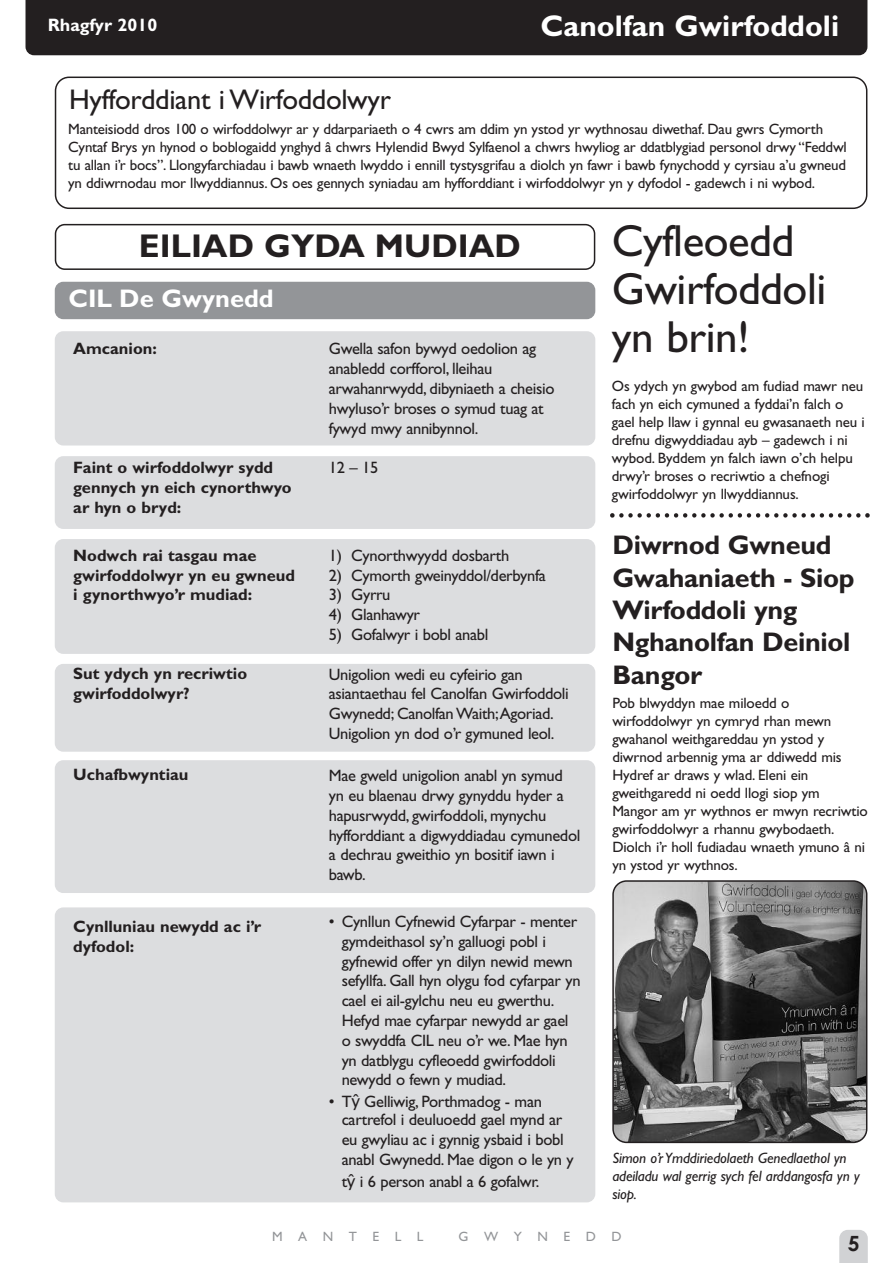
<style>
.page{position:relative;width:893px;height:1263px;background:#fff}
.page>*{position:absolute;margin:0;border:0;box-sizing:border-box;transform-origin:0 0}
.t1{font:45px/48px "Gill Sans";letter-spacing:-.01em;color:#231f20}
.t2{font:700 33px "Gill Sans";color:#231f20}
.t3{font:700 30px "Gill Sans";color:#fff}
.t4{font:28.5px "Gill Sans";letter-spacing:-.01em;color:#231f20}
.t5{font:700 27px/32.4px "Gill Sans";letter-spacing:-.01em;color:#231f20}
.t6{font:700 25.5px "Gill Sans";color:#fff}
.t7{font:700 21px "Century Gothic";color:#231f20}
.t8{font:700 18px "Gill Sans";color:#fff}
.t9{font:16.5px/19.8px "Gill Sans";letter-spacing:-.02em;color:#231f20}
.t10{font:700 16.5px/19.8px "Gill Sans";color:#231f20}
.t11{font:15px/18px "Gill Sans";letter-spacing:-.015em;color:#231f20}
.t12{font:italic 15px/18px "Gill Sans";letter-spacing:-.01em;color:#231f20}
.t13{font:13.5px "Gill Sans";letter-spacing:1.15em;color:#939598}
.s1{font-family:"Lucida Grande"}
</style>
<div class="page">
<div style="left:26px;top:0;width:841px;height:55px;background:#231f20"></div>
<svg style="left:839px;top:1230px;width:29px;height:33px"></svg>
<div style="left:55px;top:331px;width:540px;height:114px;background:#dcdddf;border-radius:9px"></div>
<svg style="left:55px;top:224px;width:540px;height:46px"></svg>
<div style="left:55px;top:456px;width:540px;height:73px;background:#dcdddf;border-radius:9px"></div>
<div style="left:55px;top:539px;width:540px;height:115px;background:#dcdddf;border-radius:9px"></div>
<div style="left:55px;top:664px;width:540px;height:88px;background:#dcdddf;border-radius:9px"></div>
<div style="left:55px;top:760px;width:540px;height:133px;background:#dcdddf;border-radius:9px"></div>
<div style="left:55px;top:907px;width:540px;height:295px;background:#dcdddf;border-radius:9px"></div>
<div style="left:55px;top:282px;width:540px;height:37px;background:#939598;border-radius:9px"></div>
<svg style="left:55px;top:77px;width:812px;height:132px"></svg>
<svg style="left:612px;top:880px;width:255px;height:263px;background:#636363"></svg>
<svg style="left:610px;top:513px;width:260px;height:5px"></svg>
<p class="t8" style="left:48px;top:18px;width:111px">Rhagfyr 2010</p>
<h3 class="t3" style="left:540px;top:15px;width:300px">Canolfan Gwirfoddoli</h3>
<h3 class="t4" style="left:69px;top:89px;width:323px">Hyfforddiant i Wirfoddolwyr</h3>
<p class="t11" style="left:68px;top:122px;width:780px">Manteisiodd dros 100 o wirfoddolwyr ar y ddarpariaeth o 4 cwrs am ddim yn ystod yr wythnosau diwethaf. Dau gwrs Cymorth Cyntaf Brys yn hynod o boblogaidd ynghyd â chwrs Hylendid Bwyd Sylfaenol a chwrs hwyliog ar ddatblygiad personol drwy “Feddwl tu allan i’r bocs”. Llongyfarchiadau i bawb wnaeth lwyddo i ennill tystysgrifau a diolch yn fawr i bawb fynychodd y cyrsiau a’u gwneud yn ddiwrnodau mor llwyddiannus. Os oes gennych syniadau am hyfforddiant i wirfoddolwyr yn y dyfodol - gadewch i ni wybod.</p>
<h2 class="t2" style="left:139px;top:233px;width:384px">EILIAD GYDA MUDIAD</h2>
<h1 class="t1" style="left:612px;top:221px;width:216px">Cyfleoedd<br>Gwirfoddoli yn brin!</h1>
<p class="t11" style="left:612px;top:378px;width:255px">Os ydych yn gwybod am fudiad mawr neu fach yn eich cymuned a fyddai’n falch o gael help llaw i gynnal eu gwasanaeth neu i drefnu digwyddiadau ayb – gadewch i ni wybod. Byddem yn falch iawn o’ch helpu drwy’r broses o recriwtio a chefnogi gwirfoddolwyr yn llwyddiannus.</p>
<h3 class="t5" style="left:612px;top:531px;width:244px">Diwrnod Gwneud<br>Gwahaniaeth - Siop<br>Wirfoddoli yng<br>Nghanolfan Deiniol<br>Bangor</h3>
<p class="t11" style="left:612px;top:695px;width:257px">Pob blwyddyn mae miloedd o wirfoddolwyr yn cymryd rhan mewn gwahanol weithgareddau yn ystod y diwrnod arbennig yma ar ddiwedd mis Hydref ar draws y wlad. Eleni ein gweithgaredd ni oedd llogi siop ym Mangor am yr wythnos er mwyn recriwtio gwirfoddolwyr a rhannu gwybodaeth.<br>Diolch i’r holl fudiadau wnaeth ymuno â ni yn ystod yr wythnos.</p>
<h3 class="t6" style="left:69px;top:289px;width:207px">CIL De Gwynedd</h3>
<p class="t9" style="left:329px;top:340px;width:227px">Gwella safon bywyd oedolion ag anabledd corfforol, lleihau arwahanrwydd, dibyniaeth a cheisio hwyluso’r broses o symud tuag at fywyd mwy annibynnol.</p>
<p class="t9" style="left:329px;top:459px;width:51px">12 – 15</p>
<p class="t10" style="left:73px;top:340px;width:85px">Amcanion:</p>
<p class="t10" style="left:73px;top:459px;width:220px">Faint o wirfoddolwyr sydd gennych yn eich cynorthwyo ar hyn o bryd:</p>
<p class="t10" style="left:73px;top:547px;width:223px">Nodwch rai tasgau mae gwirfoddolwyr yn eu gwneud i gynorthwyo’r mudiad:</p>
<p class="t9" style="left:329px;top:547px;width:182px">1) Cynorthwyydd dosbarth</p>
<p class="t9" style="left:329px;top:567px;width:218px">2) Cymorth gweinyddol/derbynfa</p>
<p class="t9" style="left:329px;top:586px;width:63px">3) Gyrru</p>
<p class="t9" style="left:329px;top:606px;width:93px">4) Glanhawyr</p>
<p class="t9" style="left:329px;top:626px;width:161px">5) Gofalwyr i bobl anabl</p>
<p class="t9" style="left:329px;top:666px;width:241px">Unigolion wedi eu cyfeirio gan asiantaethau fel Canolfan Gwirfoddoli Gwynedd; Canolfan Waith;Agoriad.<br>Unigolion yn dod o’r gymuned leol.</p>
<p class="t9" style="left:329px;top:767px;width:253px">Mae gweld unigolion anabl yn symud yn eu blaenau drwy gynyddu hyder a hapusrwydd, gwirfoddoli, mynychu hyfforddiant a digwyddiadau cymunedol a dechrau gweithio yn bositif iawn i bawb.</p>
<p class="t9" style="left:342px;top:913px;width:240px;text-indent:-13px">• Cynllun Cyfnewid Cyfarpar - menter gymdeithasol sy’n galluogi pobl i gyfnewid offer yn dilyn newid mewn sefyllfa. Gall hyn olygu fod cyfarpar yn cael ei ail-gylchu neu eu gwerthu.<br>Hefyd mae cyfarpar newydd ar gael o swyddfa CIL neu o’r we. Mae hyn yn datblygu cyfleoedd gwirfoddoli newydd o fewn y mudiad.</p>
<p class="t9" style="left:342px;top:1093px;width:234px;line-height:19.4px;text-indent:-13px">• T<span class="s1">ŷ</span> Gelliwig, Porthmadog - man cartrefol i deuluoedd gael mynd ar eu gwyliau ac i gynnig ysbaid i bobl anabl Gwynedd. Mae digon o le yn y</p>
<p class="t9" style="left:342px;top:1172px;width:199px">t<span class="s1">ŷ</span> i 6 person anabl a 6 gofalwr.</p>
<p class="t10" style="left:73px;top:665px;width:175px">Sut ydych yn recriwtio gwirfoddolwyr?</p>
<p class="t10" style="left:73px;top:766px;width:117px">Uchafbwyntiau</p>
<p class="t10" style="left:73px;top:918px;width:189px">Cynlluniau newydd ac i’r dyfodol:</p>
<p class="t12" style="left:612px;top:1150px;width:249px">Simon o’rYmddiriedolaeth Genedlaethol yn adeiladu wal gerrig sych fel arddangosfa yn y siop.</p>
<p class="t13" style="left:272px;top:1231px;width:153px">MANTELL</p>
<p class="t13" style="left:459px;top:1231px;width:164px">GWYNEDD</p>
<h3 class="t7" style="left:848px;top:1230px;width:13px">5</h3>
</div>
